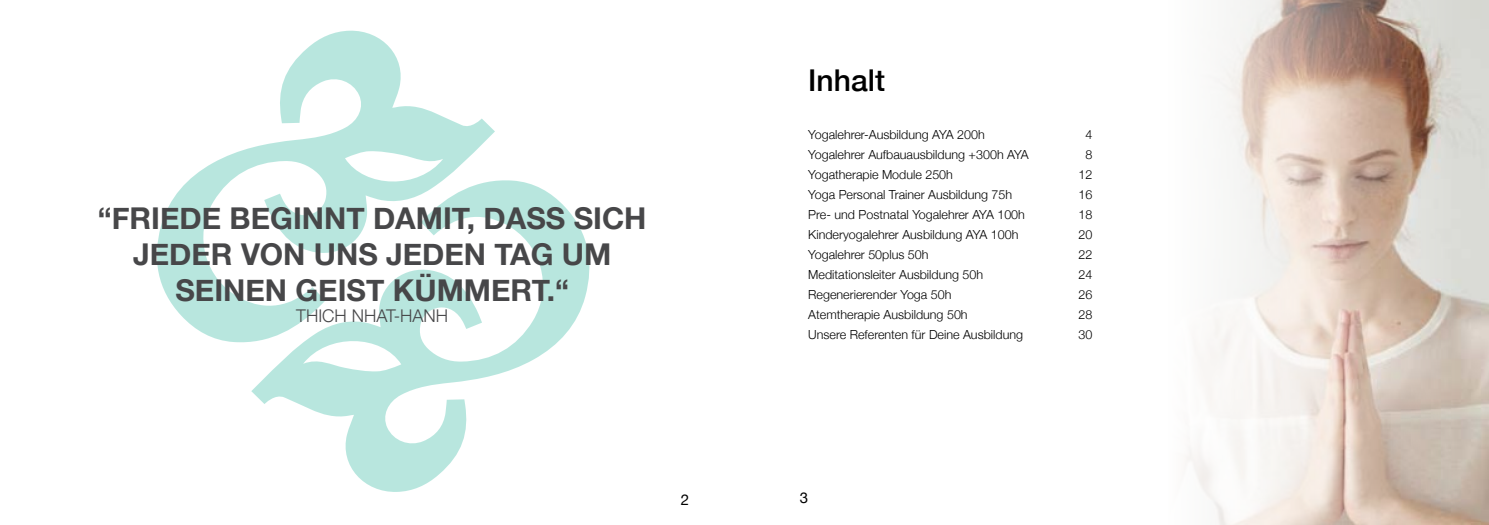
<style>
.page{position:relative;width:1489px;height:525px;background:#fff}
.page>*{position:absolute;margin:0;border:0;box-sizing:border-box;transform-origin:0 0}
.t1{font:700 30px/36px "Helvetica Neue";color:#474749;text-align:center}
.t2{font:500 30px "Helvetica Neue";color:#000}
.t3{font:300 17.5px "Helvetica Neue";color:#474749}
.t4{font:15px "Helvetica Neue";color:#000}
.t5{font:300 12.5px "Helvetica Neue";color:#000}
</style>
<div class="page">
<svg style="left:156px;top:30px;width:339px;height:313px"></svg>
<svg style="left:251px;top:179px;width:339px;height:313px"></svg>
<svg style="left:1174px;top:0;width:301px;height:524px"></svg>
<h1 class="t1" style="left:98px;top:201px;width:550px">“FRIEDE BEGINNT DAMIT, DASS SICH<br>JEDER VON UNS JEDEN TAG UM<br>SEINEN GEIST KÜMMERT.“</h1>
<h2 class="t3" style="left:296px;top:302px;width:153px">THICH NHAT-HANH</h2>
<h1 class="t2" style="left:808px;top:56px;width:78px">Inhalt</h1>
<p class="t5" style="left:808px;top:124px;width:178px">Yogalehrer-Ausbildung AYA 200h</p>
<p class="t5" style="left:1085px;top:124px;width:8px">4</p>
<p class="t5" style="left:808px;top:144px;width:222px">Yogalehrer Aufbauausbildung +300h AYA</p>
<p class="t5" style="left:1085px;top:144px;width:8px">8</p>
<p class="t5" style="left:808px;top:164px;width:146px">Yogatherapie Module 250h</p>
<p class="t5" style="left:1078px;top:164px;width:15px">12</p>
<p class="t5" style="left:808px;top:184px;width:205px">Yoga Personal Trainer Ausbildung 75h</p>
<p class="t5" style="left:1078px;top:184px;width:15px">16</p>
<p class="t5" style="left:808px;top:204px;width:218px">Pre- und Postnatal Yogalehrer AYA 100h</p>
<p class="t5" style="left:1078px;top:204px;width:15px">18</p>
<p class="t5" style="left:808px;top:224px;width:212px">Kinderyogalehrer Ausbildung AYA 100h</p>
<p class="t5" style="left:1078px;top:224px;width:15px">20</p>
<p class="t5" style="left:808px;top:244px;width:122px">Yogalehrer 50plus 50h</p>
<p class="t5" style="left:1078px;top:244px;width:15px">22</p>
<p class="t5" style="left:808px;top:264px;width:176px">Meditationsleiter Ausbildung 50h</p>
<p class="t5" style="left:1078px;top:264px;width:15px">24</p>
<p class="t5" style="left:808px;top:284px;width:145px">Regenerierender Yoga 50h</p>
<p class="t5" style="left:1078px;top:284px;width:15px">26</p>
<p class="t5" style="left:808px;top:304px;width:161px">Atemtherapie Ausbildung 50h</p>
<p class="t5" style="left:1078px;top:304px;width:15px">28</p>
<p class="t5" style="left:808px;top:324px;width:216px">Unsere Referenten für Deine Ausbildung</p>
<p class="t5" style="left:1078px;top:324px;width:15px">30</p>
<p class="t4" style="left:680px;top:489px;width:10px">2</p>
<p class="t4" style="left:800px;top:486px;width:10px">3</p>
</div>
